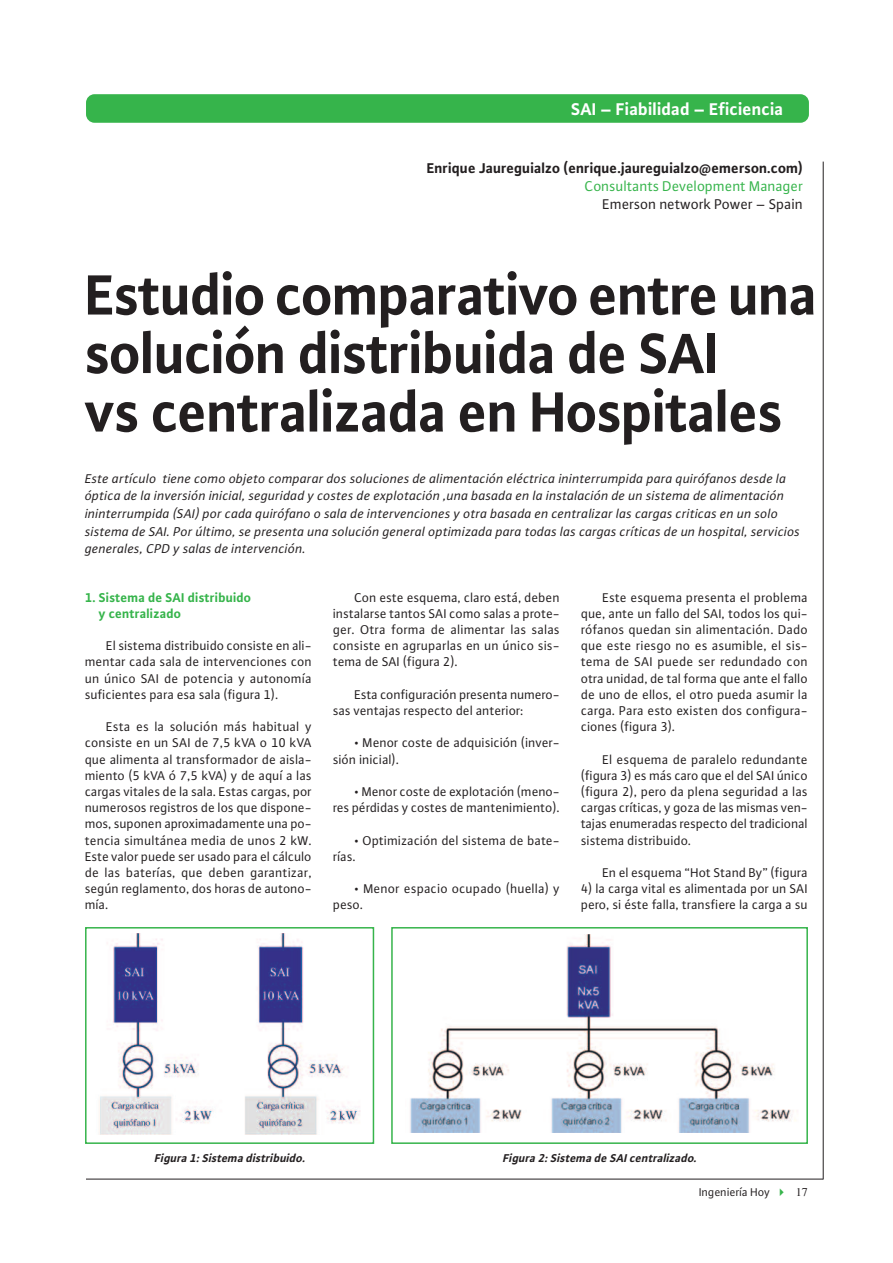
<style>
.page{position:relative;width:893px;height:1263px;background:#fff}
.page>*{position:absolute;margin:0;border:0;box-sizing:border-box;transform-origin:0 0}
.t1{font:700 60px/58.5px "WILO Plus TF";letter-spacing:-.015em;color:#231f20}
.t2{font:700 18px "WILO Plus TF";color:#fff}
.t3{font:700 15px "WILO Plus TF";color:#231f20}
.t4{font:15px "WILO Plus TF";color:#36b44b}
.t5{font:15px "WILO Plus TF";color:#231f20}
.t6{font:13.5px/16.2px "WILO Plus TF";letter-spacing:.005em;color:#231f20;text-align:justify}
.t7{font:italic 13.5px/17.7px "WILO Plus TF";letter-spacing:.01em;color:#231f20}
.t8{font:700 13.5px/16.2px "WILO Plus TF";letter-spacing:.005em;color:#36b44b}
.t9{font:italic 700 12px "WILO Plus TF";color:#231f20}
.t10{font:12px "WILO Plus TF";color:#231f20}
.s1{color:#36b44b}
.s2{font-family:"Times"}
</style>
<div class="page">
<hr style="left:86px;top:1179px;width:737px;height:1px;background:#231f20">
<div style="left:86px;top:94px;width:723px;height:29px;background:#36b44b;border-radius:9px"></div>
<hr style="left:823px;top:162px;width:1px;height:1017px;background:#231f20">
<img style="left:99px;top:933px;width:262px;height:202px">
<div style="left:85px;top:927px;width:289px;height:217px;border:2px solid #36b44b"></div>
<img style="left:410px;top:934px;width:386px;height:198px">
<div style="left:391px;top:927px;width:417px;height:217px;border:2px solid #36b44b"></div>
<h2 class="t2" style="left:571px;top:98px;width:214px">SAI – Fiabilidad – Eficiencia</h2>
<p class="t3" style="left:427px;top:159px;width:378px">Enrique Jaureguialzo (enrique.jaureguialzo@emerson.com)</p>
<p class="t4" style="left:585px;top:178px;width:220px">Consultants Development Manager</p>
<p class="t5" style="left:603px;top:196px;width:202px">Emerson network Power – Spain</p>
<h1 class="t1" style="left:85px;top:263px;width:734px">Estudio comparativo entre una solución distribuida de SAI<br>vs centralizada en Hospitales</h1>
<p class="t7" style="left:85px;top:469px;width:717px">Este artículo tiene como objeto comparar dos soluciones de alimentación eléctrica ininterrumpida para quirófanos desde la óptica de la inversión inicial, seguridad y costes de explotación ,una basada en la instalación de un sistema de alimentación ininterrumpida (SAI) por cada quirófano o sala de intervenciones y otra basada en centralizar las cargas criticas en un solo sistema de SAI. Por último, se presenta una solución general optimizada para todas las cargas críticas de un hospital, servicios generales, CPD y salas de intervención.</p>
<p class="t8" style="left:99px;top:588px;width:154px;text-indent:-14px">1. Sistema de SAI distribuido y centralizado</p>
<p class="t6" style="left:85px;top:637px;width:228px;text-indent:21px">El sistema distribuido consiste en ali&shy;mentar cada sala de intervenciones con un único SAI de potencia y autonomía suficientes para esa sala (figura 1).</p>
<p class="t6" style="left:85px;top:718px;width:228px;text-indent:21px">Esta es la solución más habitual y consiste en un SAI de 7,5 kVA o 10 kVA que alimenta al transformador de aisla&shy;miento (5 kVA ó 7,5 kVA) y de aquí a las cargas vitales de la sala. Estas cargas, por numerosos registros de los que dispone&shy;mos, suponen aproximadamente una po&shy;tencia simultánea media de unos 2 kW.<br>Este valor puede ser usado para el cálculo de las baterías, que deben garantizar, según reglamento, dos horas de autono&shy;mía.</p>
<p class="t6" style="left:333px;top:589px;width:228px;text-indent:21px">Con este esquema, claro está, deben instalarse tantos SAI como salas a prote&shy;ger. Otra forma de alimentar las salas consiste en agruparlas en un único sis&shy;tema de SAI (figura 2).</p>
<p class="t6" style="left:333px;top:686px;width:228px;text-indent:21px">Esta configuración presenta numero&shy;sas ventajas respecto del anterior:</p>
<p class="t6" style="left:333px;top:734px;width:228px;text-indent:21px">• Menor coste de adquisición (inver&shy;sión inicial).</p>
<p class="t6" style="left:333px;top:783px;width:228px;text-align:right">• Menor coste de explotación (meno-<br>res pérdidas y costes de mantenimiento).</p>
<p class="t6" style="left:333px;top:832px;width:228px;text-indent:21px">• Optimización del sistema de bate&shy;rías.</p>
<p class="t6" style="left:333px;top:880px;width:228px;text-indent:21px">• Menor espacio ocupado (huella) y peso.</p>
<p class="t6" style="left:581px;top:589px;width:228px;text-indent:21px">Este esquema presenta el problema que, ante un fallo del SAI, todos los qui&shy;rófanos quedan sin alimentación. Dado que este riesgo no es asumible, el sis&shy;tema de SAI puede ser redundado con otra unidad, de tal forma que ante el fallo de uno de ellos, el otro pueda asumir la carga. Para esto existen dos configura&shy;ciones (figura 3).</p>
<p class="t6" style="left:581px;top:751px;width:228px;text-indent:21px">El esquema de paralelo redundante (figura 3) es más caro que el del SAI único (figura 2), pero da plena seguridad a las cargas críticas, y goza de las mismas ven&shy;tajas enumeradas respecto del tradicional sistema distribuido.</p>
<p class="t6" style="left:602px;top:864px;width:207px">En el esquema “Hot Stand By” (figura</p>
<p class="t6" style="left:581px;top:880px;width:228px">4) la carga vital es alimentada por un SAI pero, si éste falla, transfiere la carga a su</p>
<p class="t9" style="left:154px;top:1150px;width:155px">Figura 1: Sistema distribuido.</p>
<p class="t9" style="left:503px;top:1150px;width:198px">Figura 2: Sistema de SAI centralizado.</p>
<p class="t10" style="left:699px;top:1185px;width:110px">Ingeniería Hoy <span class="s1">✔</span> <span class="s2">17</span></p>
</div>
